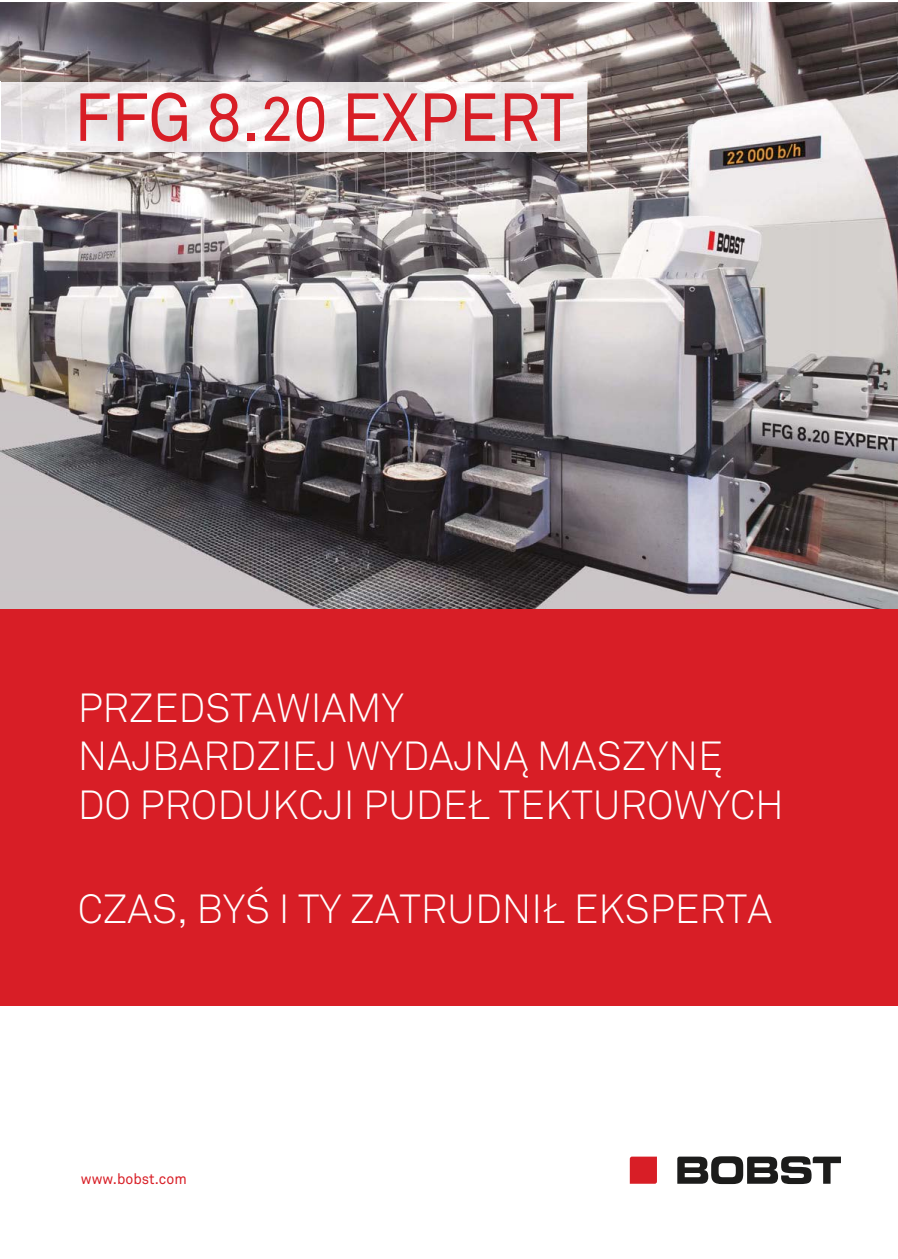
<style>
.page{position:relative;width:898px;height:1259px;background:#fff}
.page>*{position:absolute;margin:0;border:0;box-sizing:border-box;transform-origin:0 0}
.t1{font:66.9px "Akkurat Pro";color:#d81e26;scale:.95 1}
.t2{font:40.2px/48.2px "Akkurat Light Pro";color:#fff}
.t3{font:14.85px "Akkurat Pro";color:#d81e26;scale:.95 1}
.s1{font-size:62.55px}
</style>
<div class="page">
<img style="left:0;top:2px;width:897px;height:607px">
<img style="left:1px;top:82px;width:585px;height:69px">
<div style="left:1px;top:609px;width:896px;height:397px;background:#d81e26"></div>
<svg style="left:629px;top:1156px;width:27px;height:27px"></svg>
<svg style="left:677px;top:1156px;width:163px;height:28px"></svg>
<hr style="left:0;top:82px;width:1px;height:69px;background:#fff">
<h1 class="t1" style="left:74px;top:79px;width:528px">FFG 8.<span class="s1">20</span> EXPERT</h1>
<p class="t2" style="left:78px;top:684px;width:707px">PRZEDSTAWIAMY<br>NAJBARDZIEJ WYDAJNĄ MASZYNĘ<br>DO PRODUKCJI PUDEŁ TEKTUROWYCH</p>
<p class="t2" style="left:78px;top:885px;width:695px">CZAS, BYŚ I TY ZATRUDNIŁ EKSPERTA</p>
<p class="t3" style="left:81px;top:1170px;width:113px">www.bobst.com</p>
</div>
